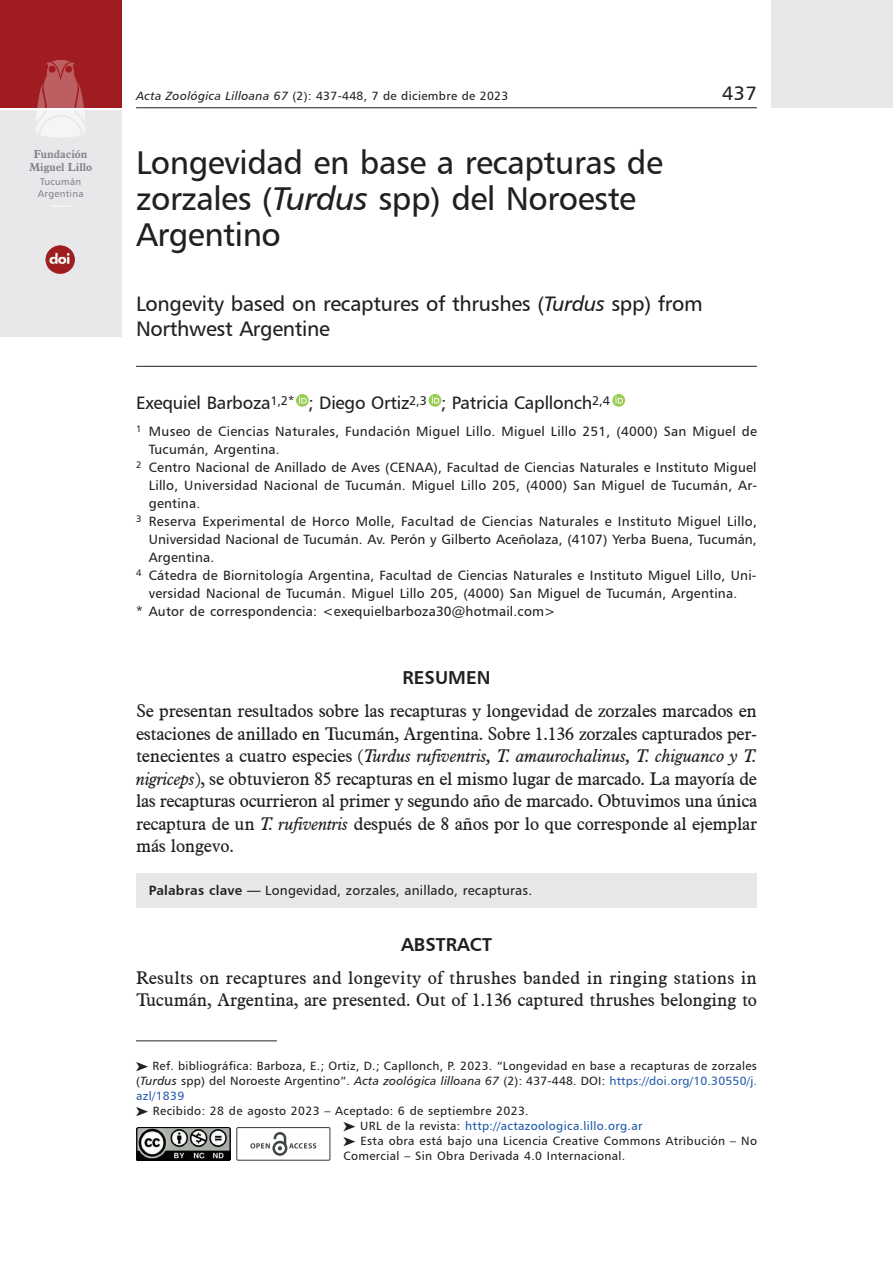
<style>
.page{position:relative;width:893px;height:1263px;background:#fff}
.page>*{position:absolute;margin:0;border:0;box-sizing:border-box;transform-origin:0 0}
.t1{font:33px/36px "Humanist 777 BT Roman B";letter-spacing:-.015em;color:#231f20}
.t2{font:21px/25.5px "Humanist 777 BT Roman B";letter-spacing:-.015em;color:#231f20}
.t3{font:19.5px "Humanist 777 BT Roman B";color:#231f20}
.t4{font:18.75px "Humanist 777 BT Bold B";color:#231f20}
.t5{font:18px/22.5px "Aldine 721 BT";letter-spacing:-.005em;color:#231f20;text-align:justify}
.t6{font:18px "Humanist 777 BT Roman B";letter-spacing:-.015em;color:#231f20}
.t7{font:13.5px "Humanist 777 BT Roman B";letter-spacing:.015em;color:#231f20}
.t8{font:12px/15px "Humanist 777 BT Roman B";letter-spacing:.03em;color:#231f20;text-align:justify}
.t9{font:12px "Humanist 777 BT Roman B";letter-spacing:.03em;color:#1c5aa9}
.t10{font:700 11.25px/12.8px "Aldine 721 BT";color:#82858b;text-align:center}
.t11{font:9.75px/12px "Humanist 777 BT Roman B";letter-spacing:.03em;color:#82858b}
.s1{font-family:"Humanist 777 BT Italic B"}
.s2{font-style:italic}
.s3{font-family:"Humanist 777 BT Bold B"}
.s4{color:#285caa}
.s5{color:#231f20}
</style>
<div class="page">
<hr style="left:136px;top:107px;width:621px;height:1px;background:#231f20">
<div style="left:772px;top:0;width:121px;height:108px;background:#e8e8ea"></div>
<hr style="left:136px;top:366px;width:621px;height:1px;background:#231f20">
<hr style="left:136px;top:1040px;width:141px;height:1px;background:#231f20">
<div style="left:0;top:0;width:121px;height:108px;background:#a01c20"></div>
<div style="left:0;top:110px;width:121px;height:226px;background:#e8e8ea"></div>
<svg style="left:36px;top:60px;width:49px;height:77px"></svg>
<img style="left:46px;top:245px;width:29px;height:29px">
<img style="left:138px;top:1129px;width:91px;height:30px">
<div style="left:136px;top:1127px;width:95px;height:34px;border:1px solid #000"></div>
<svg style="left:250px;top:1132px;width:66px;height:24px"></svg>
<div style="left:236px;top:1127px;width:94px;height:34px;border:1px solid #404646"></div>
<svg style="left:296px;top:394px;width:13px;height:13px"></svg>
<svg style="left:299px;top:396px;width:8px;height:7px"></svg>
<svg style="left:429px;top:394px;width:12px;height:13px"></svg>
<svg style="left:432px;top:396px;width:7px;height:7px"></svg>
<svg style="left:612px;top:394px;width:13px;height:13px"></svg>
<svg style="left:615px;top:396px;width:8px;height:7px"></svg>
<div style="left:136px;top:873px;width:621px;height:34px;background:#e8e8ea"></div>
<p class="t10" style="left:29px;top:148px;width:65px">Fundación<br>Miguel Lillo</p>
<p class="t11" style="left:38px;top:175px;width:47px">Tucumán<br>Argentina</p>
<p class="t8" style="left:136px;top:88px;width:374px"><span class="s1">Acta Zoológica Lilloana 67</span> (2): 437-448, 7 de diciembre de 2023</p>
<h3 class="t3" style="left:722px;top:81px;width:36px">437</h3>
<h1 class="t1" style="left:136px;top:144px;width:528px">Longevidad en base a recapturas de zorzales (<span class="s1">Turdus</span> spp) del Noroeste<br>Argentino</h1>
<h2 class="t2" style="left:136px;top:290px;width:568px">Longevity based on recaptures of thrushes (<span class="s1">Turdus</span> spp) from<br>Northwest Argentine</h2>
<h3 class="t6" style="left:136px;top:392px;width:475px">Exequiel Barboza<sup>1,2*</sup> ; Diego Ortiz<sup>2,3</sup> ; Patricia Capllonch<sup>2,4</sup></h3>
<p class="t7" style="left:136px;top:422px;width:623px"><sup>1</sup> Museo de Ciencias Naturales, Fundación Miguel Lillo. Miguel Lillo 251, (4000) San Miguel de</p>
<p class="t7" style="left:149px;top:440px;width:132px">Tucumán, Argentina.</p>
<p class="t7" style="left:136px;top:458px;width:622px"><sup>2</sup> Centro Nacional de Anillado de Aves (CENAA), Facultad de Ciencias Naturales e Instituto Miguel</p>
<p class="t7" style="left:149px;top:476px;width:610px">Lillo, Universidad Nacional de Tucumán. Miguel Lillo 205, (4000) San Miguel de Tucumán, Ar-</p>
<p class="t7" style="left:149px;top:494px;width:53px">gentina.</p>
<p class="t7" style="left:136px;top:512px;width:622px"><sup>3</sup> Reserva Experimental de Horco Molle, Facultad de Ciencias Naturales e Instituto Miguel Lillo,</p>
<p class="t7" style="left:149px;top:530px;width:609px">Universidad Nacional de Tucumán. Av. Perón y Gilberto Aceñolaza, (4107) Yerba Buena, Tucumán,</p>
<p class="t7" style="left:149px;top:548px;width:67px">Argentina.</p>
<p class="t7" style="left:136px;top:566px;width:622px"><sup>4</sup> Cátedra de Biornitología Argentina, Facultad de Ciencias Naturales e Instituto Miguel Lillo, Uni-</p>
<p class="t7" style="left:149px;top:584px;width:590px">versidad Nacional de Tucumán. Miguel Lillo 205, (4000) San Miguel de Tucumán, Argentina.</p>
<p class="t7" style="left:136px;top:602px;width:421px">* Autor de correspondencia: &lt;exequielbarboza30@hotmail.com&gt;</p>
<h3 class="t4" style="left:402px;top:666px;width:89px">RESUMEN</h3>
<p class="t5" style="left:136px;top:699px;width:623px">Se presentan resultados sobre las recapturas y longevidad de zorzales marcados en estaciones de anillado en Tucumán, Argentina. Sobre 1.136 zorzales capturados per&shy;tenecientes a cuatro especies (<span class="s2">Turdus rufiventris, T. amaurochalinus, T. chiguanco y T. nigriceps</span>), se obtuvieron 85 recapturas en el mismo lugar de marcado. La mayoría de las recapturas ocurrieron al primer y segundo año de marcado. Obtuvimos una única recaptura de un <span class="s2">T. rufiventris</span> después de 8 años por lo que corresponde al ejemplar más longevo.</p>
<p class="t7" style="left:149px;top:882px;width:385px"><span class="s3">Palabras clave —</span> Longevidad, zorzales, anillado, recapturas.</p>
<h3 class="t4" style="left:401px;top:932px;width:92px">ABSTRACT</h3>
<h3 class="t5" style="left:136px;top:966px;width:623px">Results on recaptures and longevity of thrushes banded in ringing stations in<br>Tucumán, Argentina, are presented. Out of 1.136 captured thrushes belonging to</h3>
<p class="t8" style="left:136px;top:1058px;width:622px;text-indent:16px">Ref. bibliográfica: Barboza, E.; Ortiz, D.; Capllonch, P. 2023. “Longevidad en base a recapturas de zorzales (<span class="s1">Turdus</span> spp) del Noroeste Argentino”. <span class="s1">Acta zoológica lilloana 67</span> (2): 437-448. DOI: <span class="s4">https://doi.org/10.30550/j. azl/1839</span></p>
<p class="t8" style="left:153px;top:1103px;width:377px">Recibido: 28 de agosto 2023 – Aceptado: 6 de septiembre 2023.</p>
<p class="t9" style="left:360px;top:1118px;width:284px"><span class="s5">URL de la revista:</span> http://actazoologica.lillo.org.ar</p>
<p class="t8" style="left:360px;top:1133px;width:398px">Esta obra está bajo una Licencia Creative Commons Atribución – No</p>
<p class="t8" style="left:343px;top:1148px;width:283px">Comercial – Sin Obra Derivada 4.0 Internacional.</p>
</div>
